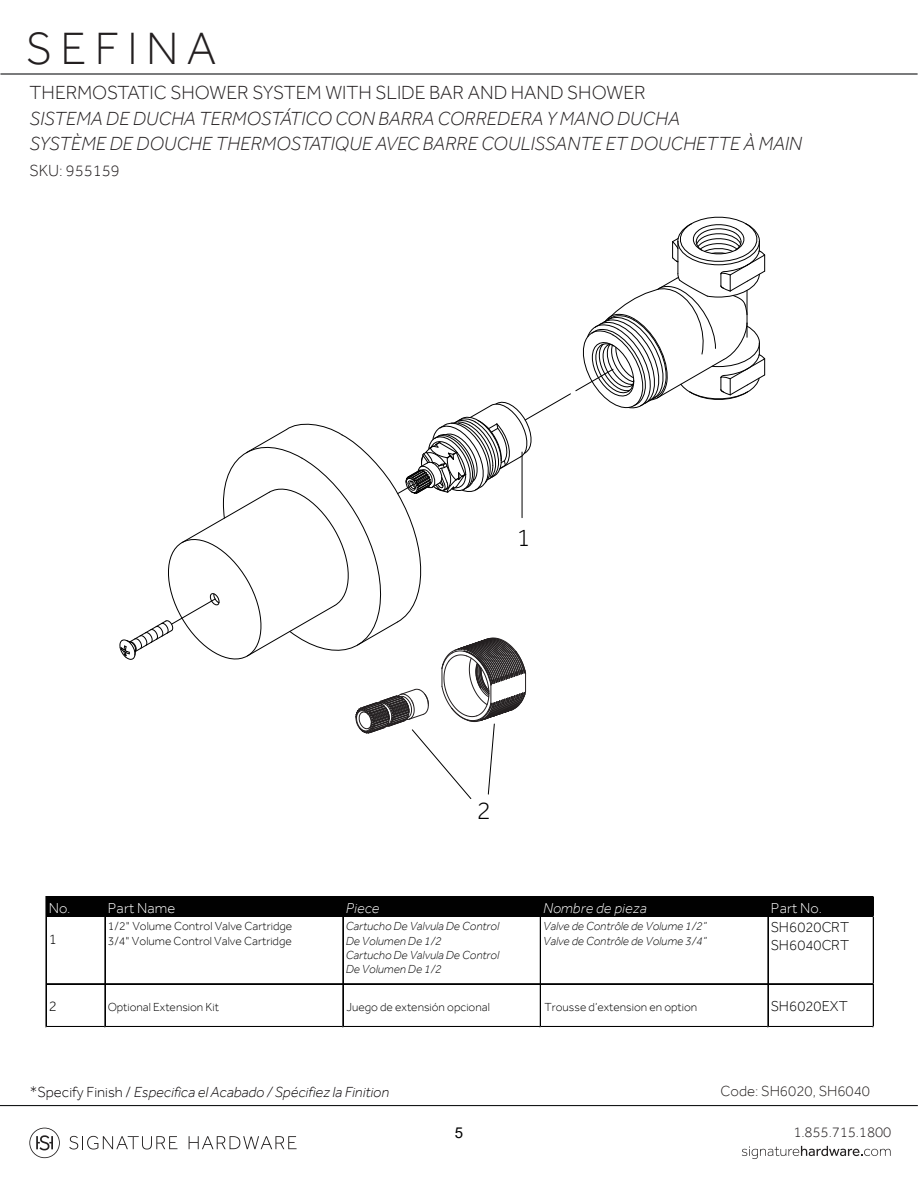
<style>
.page{position:relative;width:918px;height:1188px;background:#fff}
.page>*{position:absolute;margin:0;border:0;box-sizing:border-box;transform-origin:0 0}
.t1{font:300 46.5px "Effra";letter-spacing:.18em;color:#231f20}
.t2{font:300 25.65px "Effra";color:#010101}
.t3{font:italic 300 19.5px/25.5px "Effra";color:#231f20}
.t4{font:300 19.5px "Effra";color:#231f20}
.t5{font:300 16.5px "Effra";color:#231f20}
.t6{font:italic 300 15px "Effra";color:#0a0608}
.t7{font:300 15px "Effra";color:#252120}
.t8{font:300 15px "Effra";letter-spacing:-.01em;color:#231f20}
.t9{font:15px "Arial";color:#010101}
.t10{font:300 14.7px/18.5px "Effra";letter-spacing:.005em;color:#010101}
.t11{font:300 14.7px "Effra";letter-spacing:.01em;color:#fff}
.t12{font:italic 300 14.7px "Effra";letter-spacing:.015em;color:#fff}
.t13{font:italic 300 12px/14.4px "Effra";color:#010101}
.t14{font:300 12px/14.4px "Effra";color:#010101}
.s1{font-style:normal}
</style>
<div class="page">
<svg style="left:29px;top:1128px;width:31px;height:30px"></svg>
<svg style="left:69px;top:1136px;width:108px;height:14px"></svg>
<svg style="left:189px;top:1136px;width:108px;height:13px"></svg>
<hr style="left:0;top:1105px;width:918px;height:1px;background:#151718">
<svg style="left:742px;top:1146px;width:149px;height:13px"></svg>
<svg style="left:119px;top:216px;width:647px;height:583px"></svg>
<div style="left:47px;top:897px;width:827px;height:20px;background:#010101"></div>
<hr style="left:47px;top:896px;width:827px;height:1px;background:#010101">
<hr style="left:47px;top:983px;width:827px;height:1px;background:#010101">
<hr style="left:47px;top:984px;width:827px;height:1px;background:#010101">
<hr style="left:46px;top:896px;width:1px;height:131px;background:#010101">
<hr style="left:105px;top:897px;width:1px;height:130px;background:#010101">
<hr style="left:343px;top:897px;width:1px;height:130px;background:#010101">
<hr style="left:540px;top:897px;width:1px;height:130px;background:#010101">
<hr style="left:768px;top:897px;width:1px;height:130px;background:#010101">
<hr style="left:47px;top:1026px;width:827px;height:1px;background:#010101">
<hr style="left:873px;top:897px;width:1px;height:130px;background:#010101">
<hr style="left:0;top:73px;width:918px;height:2px;background:#151718">
<h1 class="t1" style="left:26px;top:20px;width:192px">SEFINA</h1>
<h3 class="t4" style="left:30px;top:81px;width:618px">THERMOSTATIC SHOWER SYSTEM WITH SLIDE BAR AND HAND SHOWER</h3>
<h3 class="t3" style="left:30px;top:105px;width:774px">SISTEMA DE DUCHA TERMOSTÁTICO CON BARRA CORREDERA Y MANO DUCHA<br>SYSTÈME DE DOUCHE THERMOSTATIQUE AVEC BARRE COULISSANTE ET DOUCHETTE À MAIN</h3>
<h3 class="t5" style="left:30px;top:160px;width:92px">SKU: 955159</h3>
<h2 class="t2" style="left:517px;top:522px;width:16px">1</h2>
<h2 class="t2" style="left:477px;top:795px;width:16px">2</h2>
<p class="t11" style="left:49px;top:899px;width:23px">No.</p>
<p class="t11" style="left:108px;top:899px;width:69px">Part Name</p>
<p class="t12" style="left:346px;top:899px;width:35px">Piece</p>
<p class="t12" style="left:543px;top:899px;width:105px">Nombre de pieza</p>
<p class="t11" style="left:771px;top:899px;width:53px">Part No.</p>
<p class="t10" style="left:49px;top:930px;width:10px">1</p>
<p class="t14" style="left:108px;top:919px;width:186px">1/2" Volume Control Valve Cartridge<br>3/4" Volume Control Valve Cartridge</p>
<p class="t13" style="left:346px;top:919px;width:155px">Cartucho De Valvula De Control<br>De Volumen De 1/2<br>Cartucho De Valvula De Control<br>De Volumen De 1/2</p>
<p class="t13" style="left:543px;top:919px;width:165px">Valve de Contrôle de Volume 1/2”<br>Valve de Contrôle de Volume 3/4”</p>
<p class="t10" style="left:771px;top:918px;width:80px">SH6020CRT<br>SH6040CRT</p>
<p class="t10" style="left:49px;top:997px;width:10px">2</p>
<p class="t14" style="left:108px;top:1000px;width:113px">Optional Extension Kit</p>
<p class="t14" style="left:346px;top:1000px;width:145px">Juego de extensión opcional</p>
<p class="t14" style="left:544px;top:1000px;width:154px">Trousse d’extension en option</p>
<p class="t10" style="left:771px;top:997px;width:79px">SH6020EXT</p>
<p class="t6" style="left:30px;top:1083px;width:361px"><span class="s1">*Specify Finish /</span> Especifica el Acabado / Spécifiez la Finition</p>
<p class="t7" style="left:721px;top:1082px;width:151px">Code: SH6020, SH6040</p>
<p class="t9" style="left:455px;top:1123px;width:10px">5</p>
<p class="t8" style="left:793px;top:1124px;width:99px">1.855.715.1800</p>
</div>
